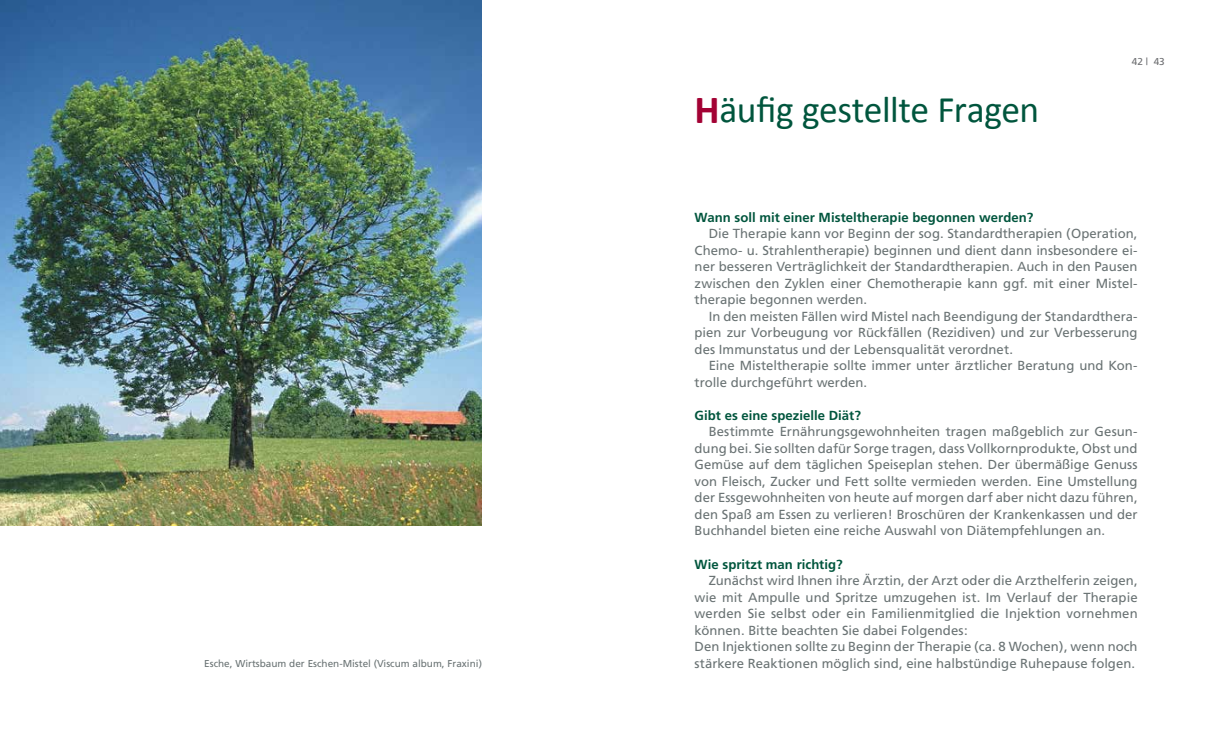
<style>
.page{position:relative;width:1205px;height:745px;background:#fff}
.page>*{position:absolute;margin:0;border:0;box-sizing:border-box;transform-origin:0 0}
.t1{font:37.5px "Calibri";letter-spacing:-.015em;color:#00553d}
.t2{font:13.12px/16.5px "Frutiger";color:#6a7374;text-align:justify}
.t3{font:700 13.12px "Frutiger";letter-spacing:.005em;color:#00553d}
.t4{font:10px "Frutiger";color:#6a7374}
.t5{font:10px "Frutiger";color:#6d6e71}
.s1{font-weight:700;font-size:40px;color:#a30234}
</style>
<div class="page">
<img style="left:0;top:0;width:482px;height:524px">
<p class="t4" style="left:204px;top:657px;width:279px">Esche, Wirtsbaum der Eschen-Mistel (Viscum album, Fraxini)</p>
<h1 class="t1" style="left:694px;top:86px;width:346px"><span class="s1">H</span>äufig gestellte Fragen</h1>
<p class="t5" style="left:1132px;top:55px;width:34px">42 | 43</p>
<p class="t3" style="left:694px;top:209px;width:340px">Wann soll mit einer Misteltherapie begonnen werden?</p>
<p class="t2" style="left:694px;top:225px;width:444px;text-indent:14px">Die Therapie kann vor Beginn der sog. Standardtherapien (Operation, Chemo- u. Strahlentherapie) beginnen und dient dann insbesondere ei&shy;ner besseren Verträglichkeit der Standardtherapien. Auch in den Pausen zwischen den Zyklen einer Chemotherapie kann ggf. mit einer Mistel&shy;therapie begonnen werden.</p>
<p class="t2" style="left:694px;top:307px;width:444px;text-indent:14px">In den meisten Fällen wird Mistel nach Beendigung der Standardthera&shy;pien zur Vorbeugung vor Rückfällen (Rezidiven) und zur Verbesserung des Immunstatus und der Lebensqualität verordnet.</p>
<p class="t2" style="left:694px;top:357px;width:443px;text-indent:14px">Eine Misteltherapie sollte immer unter ärztlicher Beratung und Kon&shy;trolle durchgeführt werden.</p>
<p class="t3" style="left:694px;top:407px;width:168px">Gibt es eine spezielle Diät?</p>
<p class="t2" style="left:694px;top:423px;width:444px;text-indent:14px">Bestimmte Ernährungsgewohnheiten tragen maßgeblich zur Gesun&shy;dung bei. Sie sollten dafür Sorge tragen, dass Vollkornprodukte, Obst und Gemüse auf dem täglichen Speiseplan stehen. Der übermäßige Genuss von Fleisch, Zucker und Fett sollte vermieden werden. Eine Umstellung der Essgewohnheiten von heute auf morgen darf aber nicht dazu führen, den Spaß am Essen zu verlieren! Broschüren der Krankenkassen und der Buchhandel bieten eine reiche Auswahl von Diätempfehlungen an.</p>
<p class="t3" style="left:694px;top:556px;width:150px">Wie spritzt man richtig?</p>
<p class="t2" style="left:694px;top:571px;width:444px;text-align:left;text-indent:14px">Zunächst wird Ihnen ihre Ärztin, der Arzt oder die Arzthelferin zeigen, wie mit Ampulle und Spritze umzugehen ist. Im Verlauf der Therapie werden Sie selbst oder ein Familienmitglied die Injektion vornehmen können. Bitte beachten Sie dabei Folgendes:<br>Den Injektionen sollte zu Beginn der Therapie (ca. 8 Wochen), wenn noch stärkere Reaktionen möglich sind, eine halbstündige Ruhepause folgen.</p>
</div>
